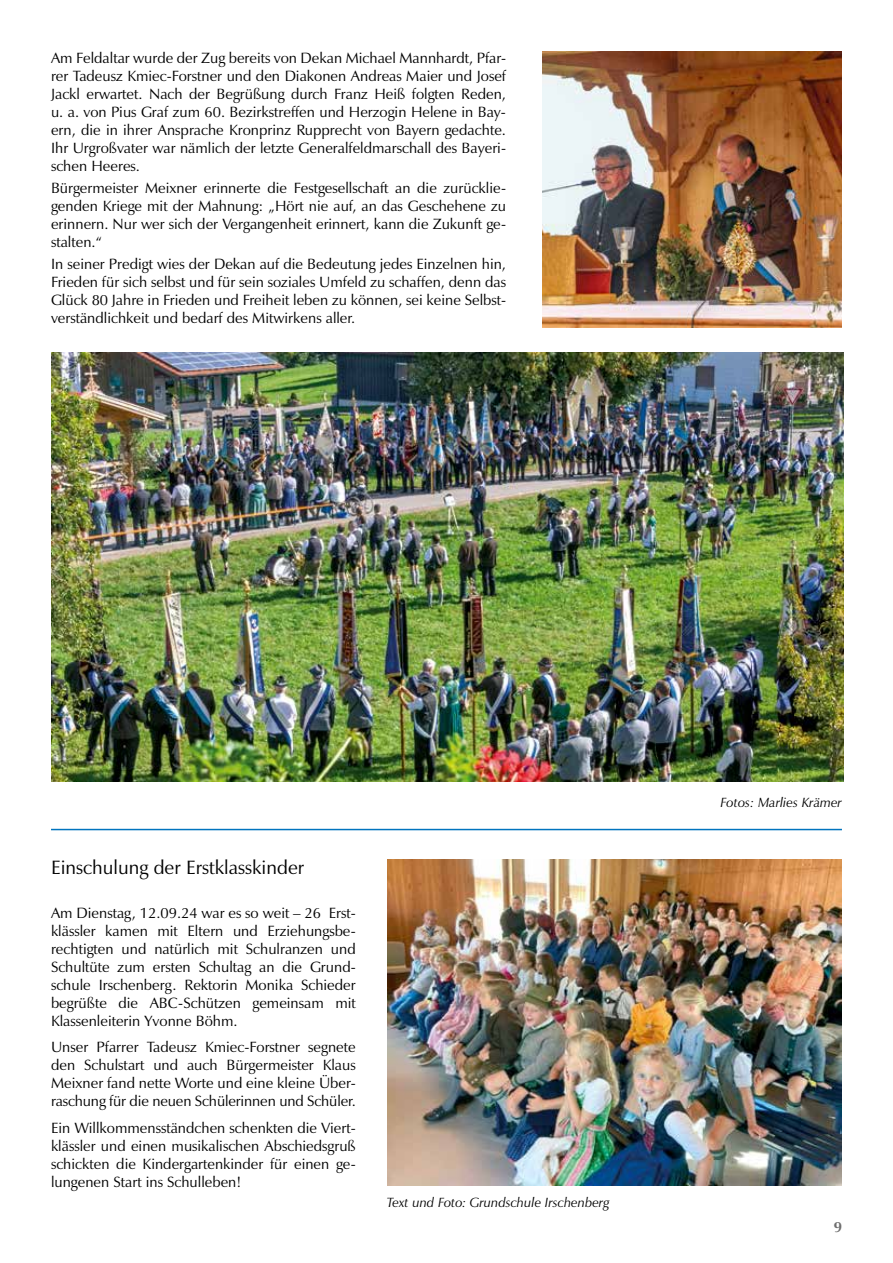
<style>
.page{position:relative;width:893px;height:1263px;background:#fff}
.page>*{position:absolute;margin:0;border:0;box-sizing:border-box;transform-origin:0 0}
.t1{font:19.5px "Zapf Humanist 601 BT";color:#000}
.t2{font:15px/18px "Zapf Humanist 601 BT";color:#000;text-align:justify}
.t3{font:700 15px "Zapf Humanist 601 BT";color:#6e6e6e}
.t4{font:italic 13.5px "Zapf Humanist 601 BT";color:#000}
</style>
<div class="page">
<hr style="left:51px;top:829px;width:791px;height:1px;background:#0074be">
<img style="left:542px;top:51px;width:300px;height:276px">
<img style="left:387px;top:860px;width:455px;height:325px">
<img style="left:51px;top:353px;width:793px;height:428px">
<p class="t2" style="left:51px;top:49px;width:457px">Am Feldaltar wurde der Zug bereits von Dekan Michael Mannhardt, Pfar&shy;rer Tadeusz Kmiec-Forstner und den Diakonen Andreas Maier und Josef Jackl erwartet. Nach der Begrüßung durch Franz Heiß folgten Reden, u. a. von Pius Graf zum 60. Bezirkstreffen und Herzogin Helene in Bay&shy;ern, die in ihrer Ansprache Kronprinz Rupprecht von Bayern gedachte.<br>Ihr Urgroßvater war nämlich der letzte Generalfeldmarschall des Bayeri&shy;schen Heeres.</p>
<p class="t2" style="left:51px;top:179px;width:456px">Bürgermeister Meixner erinnerte die Festgesellschaft an die zurücklie&shy;genden Kriege mit der Mahnung: „Hört nie auf, an das Geschehene zu erinnern. Nur wer sich der Vergangenheit erinnert, kann die Zukunft ge&shy;stalten.“</p>
<p class="t2" style="left:51px;top:255px;width:457px">In seiner Predigt wies der Dekan auf die Bedeutung jedes Einzelnen hin, Frieden für sich selbst und für sein soziales Umfeld zu schaffen, denn das Glück 80 Jahre in Frieden und Freiheit leben zu können, sei keine Selbst&shy;verständlichkeit und bedarf des Mitwirkens aller.</p>
<h1 class="t1" style="left:51px;top:855px;width:255px">Einschulung der Erstklasskinder</h1>
<p class="t2" style="left:51px;top:903px;width:306px">Am Dienstag, 12.09.24 war es so weit – 26 Erst&shy;klässler kamen mit Eltern und Erziehungsbe&shy;rechtigten und natürlich mit Schulranzen und Schultüte zum ersten Schultag an die Grund&shy;schule Irschenberg. Rektorin Monika Schieder begrüßte die ABC-Schützen gemeinsam mit Klassenleiterin Yvonne Böhm.</p>
<p class="t2" style="left:51px;top:1038px;width:306px">Unser Pfarrer Tadeusz Kmiec-Forstner segnete den Schulstart und auch Bürgermeister Klaus Meixner fand nette Worte und eine kleine Über&shy;raschung für die neuen Schülerinnen und Schüler.</p>
<p class="t2" style="left:51px;top:1118px;width:306px">Ein Willkommensständchen schenkten die Viert&shy;klässler und einen musikalischen Abschiedsgruß schickten die Kindergartenkinder für einen ge&shy;lungenen Start ins Schulleben!</p>
<p class="t4" style="left:387px;top:1193px;width:224px">Text und Foto: Grundschule Irschenberg</p>
<p class="t4" style="left:721px;top:794px;width:123px">Fotos: Marlies Krämer</p>
<p class="t3" style="left:834px;top:1218px;width:10px">9</p>
</div>
